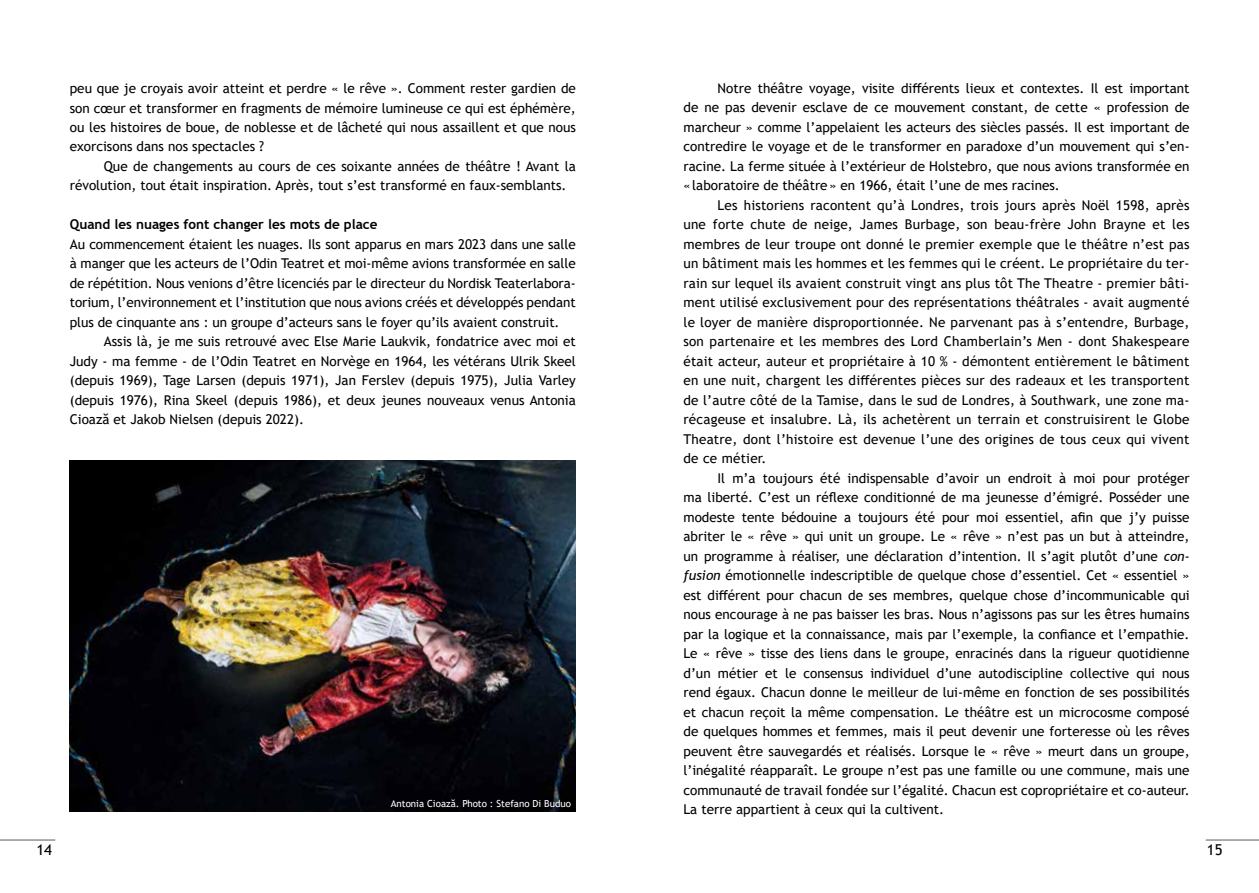
<style>
.page{position:relative;width:1259px;height:893px;background:#fff}
.page>*{position:absolute;margin:0;border:0;box-sizing:border-box;transform-origin:0 0}
.t1{font:15px "Trebuchet MS";color:#000}
.t2{font:13.5px/19.5px "Trebuchet MS";color:#000;text-align:justify}
.t3{font:700 13.5px "Trebuchet MS";color:#000}
.t4{font:9.75px "Trebuchet MS";color:#fff}
.s1{font-style:italic}
</style>
<div class="page">
<hr style="left:0;top:840px;width:55px;height:1px;background:#000">
<hr style="left:1205px;top:840px;width:54px;height:1px;background:#000">
<img style="left:69px;top:460px;width:506px;height:351px">
<p class="t2" style="left:70px;top:78px;width:507px">peu que je croyais avoir atteint et perdre « le rêve ». Comment rester gardien de son cœur et transformer en fragments de mémoire lumineuse ce qui est éphémère, ou les histoires de boue, de noblesse et de lâcheté qui nous assaillent et que nous exorcisons dans nos spectacles ?</p>
<p class="t2" style="left:70px;top:156px;width:507px;text-indent:34px">Que de changements au cours de ces soixante années de théâtre ! Avant la révolution, tout était inspiration. Après, tout s’est transformé en faux-semblants.</p>
<p class="t3" style="left:70px;top:216px;width:309px">Quand les nuages font changer les mots de place</p>
<p class="t2" style="left:70px;top:234px;width:507px">Au commencement étaient les nuages. Ils sont apparus en mars 2023 dans une salle à manger que les acteurs de l’Odin Teatret et moi-même avions transformée en salle de répétition. Nous venions d’être licenciés par le directeur du Nordisk Teaterlabora&shy;torium, l’environnement et l’institution que nous avions créés et développés pendant plus de cinquante ans : un groupe d’acteurs sans le foyer qu’ils avaient construit.</p>
<p class="t2" style="left:70px;top:332px;width:507px;text-indent:34px">Assis là, je me suis retrouvé avec Else Marie Laukvik, fondatrice avec moi et Judy - ma femme - de l’Odin Teatret en Norvège en 1964, les vétérans Ulrik Skeel (depuis 1969), Tage Larsen (depuis 1971), Jan Ferslev (depuis 1975), Julia Varley (depuis 1976), Rina Skeel (depuis 1986), et deux jeunes nouveaux venus Antonia Cioază et Jakob Nielsen (depuis 2022).</p>
<p class="t4" style="left:391px;top:798px;width:182px">Antonia Cioază. Photo : Stefano Di Buduo</p>
<p class="t2" style="left:683px;top:78px;width:507px;text-indent:34px">Notre théâtre voyage, visite différents lieux et contextes. Il est important de ne pas devenir esclave de ce mouvement constant, de cette « profession de marcheur » comme l’appelaient les acteurs des siècles passés. Il est important de contredire le voyage et de le transformer en paradoxe d’un mouvement qui s’en&shy;racine. La ferme située à l’extérieur de Holstebro, que nous avions transformée en «laboratoire de théâtre» en 1966, était l’une de mes racines.</p>
<p class="t2" style="left:683px;top:195px;width:507px;text-indent:34px">Les historiens racontent qu’à Londres, trois jours après Noël 1598, après une forte chute de neige, James Burbage, son beau-frère John Brayne et les membres de leur troupe ont donné le premier exemple que le théâtre n’est pas un bâtiment mais les hommes et les femmes qui le créent. Le propriétaire du ter&shy;rain sur lequel ils avaient construit vingt ans plus tôt The Theatre - premier bâti&shy;ment utilisé exclusivement pour des représentations théâtrales - avait augmenté le loyer de manière disproportionnée. Ne parvenant pas à s’entendre, Burbage, son partenaire et les membres des Lord Chamberlain’s Men - dont Shakespeare était acteur, auteur et propriétaire à 10 % - démontent entièrement le bâtiment en une nuit, chargent les différentes pièces sur des radeaux et les transportent de l’autre côté de la Tamise, dans le sud de Londres, à Southwark, une zone ma&shy;récageuse et insalubre. Là, ils achetèrent un terrain et construisirent le Globe Theatre, dont l’histoire est devenue l’une des origines de tous ceux qui vivent de ce métier.</p>
<p class="t2" style="left:683px;top:468px;width:507px;text-indent:34px">Il m’a toujours été indispensable d’avoir un endroit à moi pour protéger ma liberté. C’est un réflexe conditionné de ma jeunesse d’émigré. Posséder une modeste tente bédouine a toujours été pour moi essentiel, afin que j’y puisse abriter le « rêve » qui unit un groupe. Le « rêve » n’est pas un but à atteindre, un programme à réaliser, une déclaration d’intention. Il s’agit plutôt d’une <span class="s1">con&shy;fusion</span> émotionnelle indescriptible de quelque chose d’essentiel. Cet « essentiel » est différent pour chacun de ses membres, quelque chose d’incommunicable qui nous encourage à ne pas baisser les bras. Nous n’agissons pas sur les êtres humains par la logique et la connaissance, mais par l’exemple, la confiance et l’empathie.<br>Le « rêve » tisse des liens dans le groupe, enracinés dans la rigueur quotidienne d’un métier et le consensus individuel d’une autodiscipline collective qui nous rend égaux. Chacun donne le meilleur de lui-même en fonction de ses possibilités et chacun reçoit la même compensation. Le théâtre est un microcosme composé de quelques hommes et femmes, mais il peut devenir une forteresse où les rêves peuvent être sauvegardés et réalisés. Lorsque le « rêve » meurt dans un groupe, l’inégalité réapparaît. Le groupe n’est pas une famille ou une commune, mais une communauté de travail fondée sur l’égalité. Chacun est copropriétaire et co-auteur.<br>La terre appartient à ceux qui la cultivent.</p>
<p class="t1" style="left:36px;top:840px;width:17px">14</p>
<p class="t1" style="left:1207px;top:840px;width:17px">15</p>
</div>
